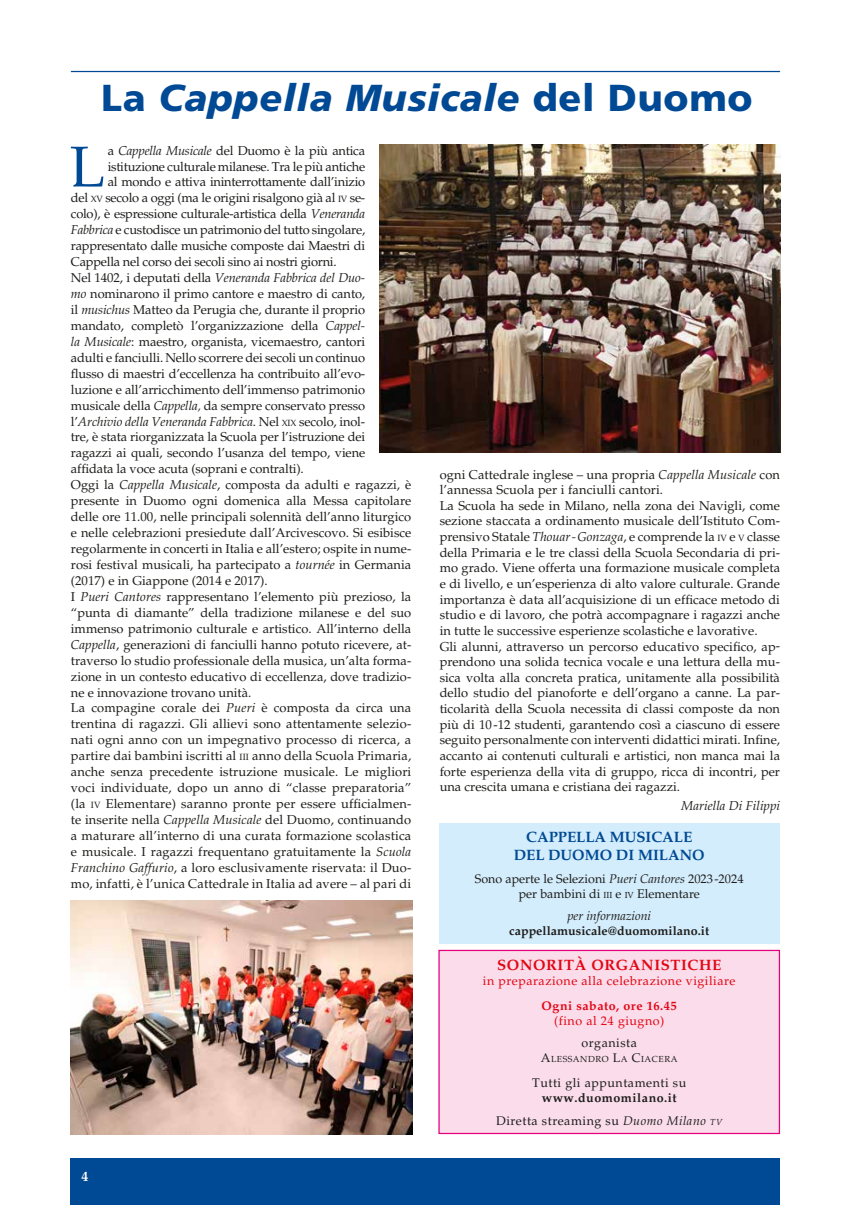
<style>
.page{position:relative;width:851px;height:1205px;background:#fff}
.page>*{position:absolute;margin:0;border:0;box-sizing:border-box;transform-origin:0 0}
.t1{font:57.5px "Palatino";color:#004994}
.t2{font:italic 900 37.5px "Frutiger";letter-spacing:.02em;color:#004994}
.t3{font:700 15px/18px "Palatino";color:#004994;text-align:center}
.t4{font:700 15px "Palatino";letter-spacing:.04em;color:#e30613}
.t5{font:700 13.75px "Palatino";color:#fff}
.t6{font:12.88px/15.6px "Palatino";color:#1d1d1b}
.t7{font:12.88px "Palatino";letter-spacing:-.02em;color:#1d1d1b}
.t8{font:italic 12.88px "Palatino";letter-spacing:-.01em;color:#1d1d1b}
.t9{font:12.5px/15px "Palatino";color:#1d1d1b;text-align:center}
.t10{font:12.5px "Palatino";letter-spacing:.04em;color:#e30613}
.t11{font:700 12.5px/22.1px "Palatino";letter-spacing:.04em;color:#1d1d1b;text-align:center}
.t12{font:12.5px "Palatino";letter-spacing:.04em;color:#1d1d1b}
.t13{font:700 12.5px "Palatino";color:#1d1d1b}
.t14{font:700 12.5px "Palatino";letter-spacing:.04em;color:#e30613}
.t15{font:italic 12.5px "Palatino";color:#1d1d1b}
.t16{font:8.75px "Palatino";letter-spacing:.055em;color:#1d1d1b}
.s1{font-style:normal}
.s2{font-style:italic}
.s3{font-size:9px}
.s4{font-style:normal;font-size:9px}
.s5{font-size:8.75px}
.s6{font-size:12.5px}
.s7{font-weight:400}
.s8{font-weight:400;font-style:italic}
.s9{font-weight:400;font-style:italic;font-size:8.75px}
</style>
<div class="page">
<div style="left:71px;top:1159px;width:709px;height:46px;background:#004994"></div>
<hr style="left:71px;top:71px;width:709px;height:1px;background:#004994">
<div style="left:439px;top:950px;width:340px;height:183px;background:#fadceb"></div>
<div style="left:438px;top:950px;width:342px;height:184px;border:1px solid #e6007d"></div>
<div style="left:439px;top:823px;width:340px;height:120px;background:#d4edfc"></div>
<img style="left:379px;top:145px;width:401px;height:308px">
<img style="left:70px;top:901px;width:342px;height:233px">
<h2 class="t2" style="left:101px;top:76px;width:653px"><span class="s1">La</span> Cappella Musicale <span class="s1">del Duomo</span></h2>
<h1 class="t1" style="left:70px;top:133px;width:37px">L</h1>
<p class="t7" style="left:108px;top:143px;width:259px">a <span class="s2">Cappella Musicale</span> del Duomo è la più antica</p>
<p class="t7" style="left:108px;top:159px;width:259px">istituzione culturale milanese. Tra le più antiche</p>
<p class="t7" style="left:108px;top:174px;width:259px">al mondo e attiva ininterrottamente dall’inizio</p>
<p class="t7" style="left:71px;top:190px;width:296px">del <span class="s3">XV</span> secolo a oggi (ma le origini risalgono già al <span class="s3">IV</span> se-</p>
<p class="t7" style="left:71px;top:206px;width:296px">colo), è espressione culturale-artistica della <span class="s2">Veneranda</span></p>
<p class="t7" style="left:71px;top:222px;width:296px"><span class="s2">Fabbrica</span> e custodisce un patrimonio del tutto singolare,</p>
<p class="t7" style="left:71px;top:238px;width:296px">rappresentato dalle musiche composte dai Maestri di</p>
<p class="t7" style="left:71px;top:254px;width:267px">Cappella nel corso dei secoli sino ai nostri giorni.</p>
<p class="t8" style="left:71px;top:270px;width:296px"><span class="s1">Nel 1402, i deputati della</span> Veneranda Fabbrica del Duo-</p>
<p class="t6" style="left:71px;top:286px;width:296px"><span class="s2">mo</span> nominarono il primo cantore e maestro di canto,</p>
<p class="t6" style="left:71px;top:302px;width:296px">il <span class="s2">musichus</span> Matteo da Perugia che, durante il proprio</p>
<p class="t6" style="left:71px;top:318px;width:296px">mandato, completò l’organizzazione della <span class="s2">Cappel-</span></p>
<p class="t6" style="left:71px;top:334px;width:296px"><span class="s2">la Musicale</span>: maestro, organista, vicemaestro, cantori</p>
<p class="t6" style="left:71px;top:350px;width:296px">adulti e fanciulli. Nello scorrere dei secoli un continuo</p>
<p class="t6" style="left:71px;top:366px;width:296px">flusso di maestri d’eccellenza ha contribuito all’evo-</p>
<p class="t6" style="left:71px;top:382px;width:296px">luzione e all’arricchimento dell’immenso patrimonio</p>
<p class="t6" style="left:71px;top:398px;width:296px">musicale della <span class="s2">Cappella,</span> da sempre conservato presso</p>
<p class="t8" style="left:71px;top:414px;width:296px"><span class="s1">l’</span>Archivio della Veneranda Fabbrica<span class="s1">. Nel</span> <span class="s4">XIX</span> <span class="s1">secolo, inol-</span></p>
<p class="t6" style="left:71px;top:429px;width:296px">tre, è stata riorganizzata la Scuola per l’istruzione dei</p>
<p class="t6" style="left:71px;top:445px;width:296px">ragazzi ai quali, secondo l’usanza del tempo, viene</p>
<p class="t6" style="left:71px;top:461px;width:234px">affidata la voce acuta (soprani e contralti).</p>
<p class="t6" style="left:71px;top:477px;width:342px">Oggi la <span class="s2">Cappella Musicale</span>, composta da adulti e ragazzi, è</p>
<p class="t6" style="left:71px;top:493px;width:342px">presente in Duomo ogni domenica alla Messa capitolare</p>
<p class="t6" style="left:71px;top:509px;width:342px">delle ore 11.00, nelle principali solennità dell’anno liturgico</p>
<p class="t6" style="left:71px;top:525px;width:342px">e nelle celebrazioni presiedute dall’Arcivescovo. Si esibisce</p>
<p class="t6" style="left:71px;top:541px;width:342px">regolarmente in concerti in Italia e all’estero; ospite in nume-</p>
<p class="t6" style="left:71px;top:557px;width:342px">rosi festival musicali, ha partecipato a <span class="s2">tournée</span> in Germania</p>
<p class="t6" style="left:71px;top:573px;width:198px">(2017) e in Giappone (2014 e 2017).</p>
<p class="t6" style="left:71px;top:589px;width:342px">I <span class="s2">Pueri Cantores</span> rappresentano l’elemento più prezioso, la</p>
<p class="t6" style="left:71px;top:605px;width:342px">“punta di diamante” della tradizione milanese e del suo</p>
<p class="t6" style="left:71px;top:621px;width:342px">immenso patrimonio culturale e artistico. All’interno della</p>
<p class="t6" style="left:71px;top:637px;width:342px"><span class="s2">Cappella</span>, generazioni di fanciulli hanno potuto ricevere, at-</p>
<p class="t6" style="left:71px;top:653px;width:342px">traverso lo studio professionale della musica, un’alta forma-</p>
<p class="t6" style="left:71px;top:668px;width:342px">zione in un contesto educativo di eccellenza, dove tradizio-</p>
<p class="t6" style="left:71px;top:684px;width:182px">ne e innovazione trovano unità.</p>
<p class="t6" style="left:71px;top:700px;width:342px">La compagine corale dei <span class="s2">Pueri</span> è composta da circa una</p>
<p class="t6" style="left:71px;top:716px;width:342px">trentina di ragazzi. Gli allievi sono attentamente selezio-</p>
<p class="t6" style="left:71px;top:732px;width:342px">nati ogni anno con un impegnativo processo di ricerca, a</p>
<p class="t6" style="left:71px;top:748px;width:342px">partire dai bambini iscritti al <span class="s3">III</span> anno della Scuola Primaria,</p>
<p class="t6" style="left:71px;top:764px;width:342px">anche senza precedente istruzione musicale. Le migliori</p>
<p class="t6" style="left:71px;top:780px;width:342px">voci individuate, dopo un anno di “classe preparatoria”</p>
<p class="t6" style="left:71px;top:796px;width:342px">(la <span class="s3">IV</span> Elementare) saranno pronte per essere ufficialmen-</p>
<p class="t6" style="left:71px;top:812px;width:342px">te inserite nella <span class="s2">Cappella Musicale</span> del Duomo, continuando</p>
<p class="t6" style="left:71px;top:828px;width:342px">a maturare all’interno di una curata formazione scolastica</p>
<p class="t6" style="left:71px;top:844px;width:342px">e musicale. I ragazzi frequentano gratuitamente la <span class="s2">Scuola</span></p>
<p class="t6" style="left:71px;top:860px;width:342px"><span class="s2">Franchino Gaffurio</span>, a loro esclusivamente riservata: il Duo-</p>
<p class="t6" style="left:71px;top:876px;width:342px">mo, infatti, è l’unica Cattedrale in Italia ad avere – al pari di</p>
<p class="t5" style="left:81px;top:1168px;width:8px">4</p>
<p class="t6" style="left:439px;top:467px;width:342px">ogni Cattedrale inglese – una propria <span class="s2">Cappella Musicale</span> con l’annessa Scuola per i fanciulli cantori.<br>La Scuola ha sede in Milano, nella zona dei Navigli, come sezione staccata a ordinamento musicale dell’Istituto Com&shy;prensivo Statale <span class="s2">Thouar-Gonzaga</span>, e comprende la <span class="s3">IV</span> e <span class="s3">V</span> classe della Primaria e le tre classi della Scuola Secondaria di pri&shy;mo grado. Viene offerta una formazione musicale completa e di livello, e un’esperienza di alto valore culturale. Grande importanza è data all’acquisizione di un efficace metodo di studio e di lavoro, che potrà accompagnare i ragazzi anche in tutte le successive esperienze scolastiche e lavorative.<br>Gli alunni, attraverso un percorso educativo specifico, ap&shy;prendono una solida tecnica vocale e una lettura della mu&shy;sica volta alla concreta pratica, unitamente alla possibilità dello studio del pianoforte e dell’organo a canne. La par&shy;ticolarità della Scuola necessita di classi composte da non più di 10-12 studenti, garantendo così a ciascuno di essere seguito personalmente con interventi didattici mirati. Infine, accanto ai contenuti culturali e artistici, non manca mai la forte esperienza della vita di gruppo, ricca di incontri, per una crescita umana e cristiana dei ragazzi.</p>
<p class="t8" style="left:681px;top:798px;width:100px">Mariella Di Filippi</p>
<p class="t3" style="left:513px;top:828px;width:192px">CAPPELLA MUSICALE<br>DEL DUOMO DI MILANO</p>
<p class="t9" style="left:474px;top:871px;width:270px">Sono aperte le Selezioni <span class="s2">Pueri Cantores</span> 2023-2024 per bambini di <span class="s5">III</span> e <span class="s5">IV</span> Elementare</p>
<p class="t15" style="left:567px;top:909px;width:85px">per informazioni</p>
<p class="t13" style="left:509px;top:924px;width:201px">cappellamusicale@duomomilano.it</p>
<p class="t4" style="left:497px;top:956px;width:226px">SONORITÀ ORGANISTICHE</p>
<p class="t10" style="left:483px;top:974px;width:254px">in preparazione alla celebrazione vigiliare</p>
<p class="t14" style="left:541px;top:999px;width:137px">Ogni sabato, ore 16.45</p>
<p class="t10" style="left:554px;top:1014px;width:112px">(fino al 24 giugno)</p>
<p class="t12" style="left:581px;top:1036px;width:57px">organista</p>
<p class="t16" style="left:540px;top:1054px;width:138px"><span class="s6">A</span>LESSANDRO <span class="s6">L</span>A <span class="s6">C</span>IACERA</p>
<p class="t12" style="left:532px;top:1076px;width:155px">Tutti gli appuntamenti su</p>
<p class="t11" style="left:496px;top:1087px;width:228px">www.duomomilano.it<br><span class="s7">Diretta streaming su</span> <span class="s8">Duomo Milano</span> <span class="s9">tv</span></p>
</div>
